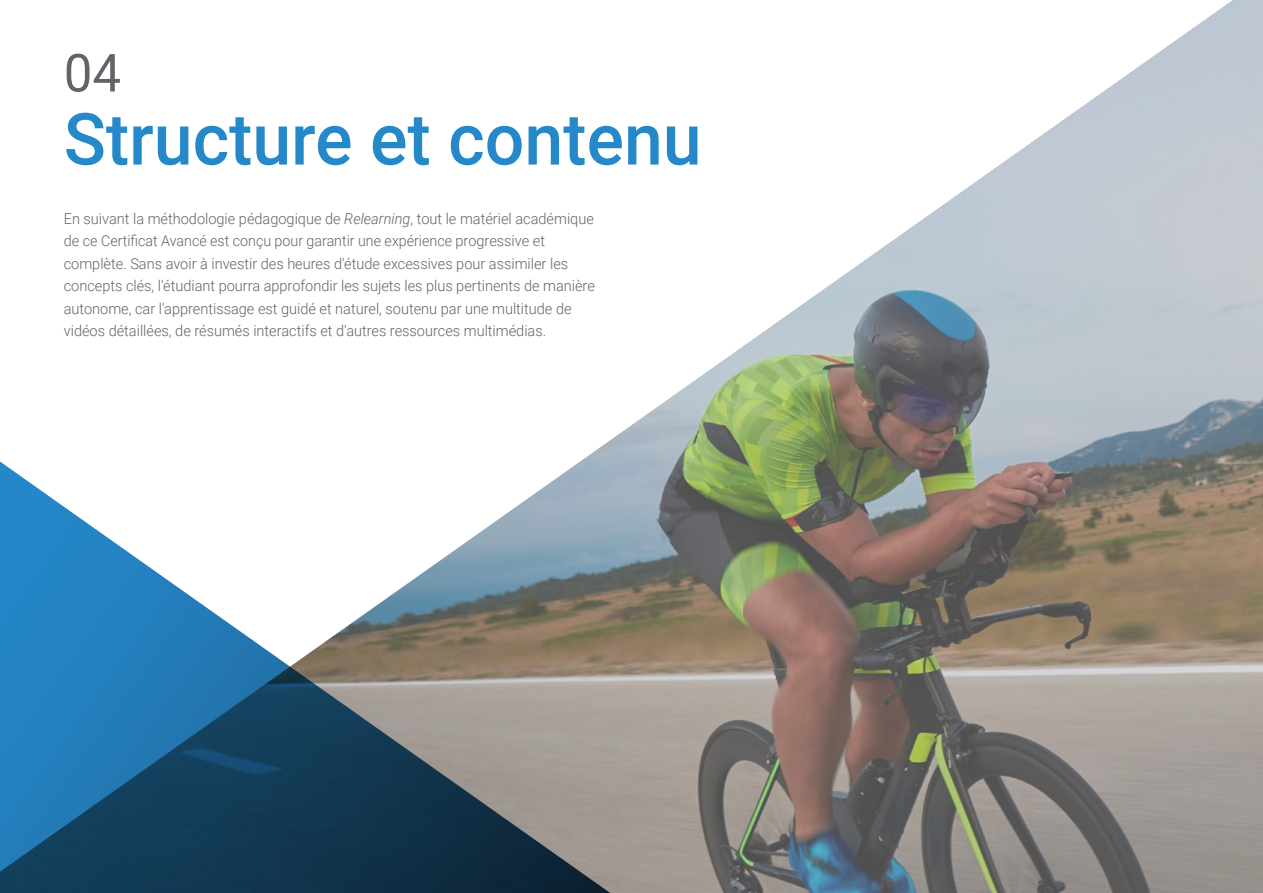
<style>
.page{position:relative;width:1263px;height:893px;background:#fff}
.page>*{position:absolute;margin:0;border:0;box-sizing:border-box;transform-origin:0 0}
.t1{font:500 72px "Roboto";color:#2488c9}
.t2{font:52.5px "Roboto";color:#61646a}
.t3{font:300 15px/22.5px "Roboto";color:#61646a}
.s1{font-style:italic}
</style>
<div class="page">
<img style="left:602px;top:0;width:661px;height:893px">
<svg style="left:0;top:446px;width:640px;height:447px"></svg>
<h2 class="t2" style="left:64px;top:36px;width:59px">04</h2>
<h1 class="t1" style="left:64px;top:89px;width:639px">Structure et contenu</h1>
<p class="t3" style="left:64px;top:207px;width:533px">En suivant la méthodologie pédagogique de <span class="s1">Relearning</span>, tout le matériel académique de ce Certificat Avancé est conçu pour garantir une expérience progressive et complète. Sans avoir à investir des heures d'étude excessives pour assimiler les concepts clés, l'étudiant pourra approfondir les sujets les plus pertinents de manière autonome, car l'apprentissage est guidé et naturel, soutenu par une multitude de vidéos détaillées, de résumés interactifs et d'autres ressources multimédias.</p>
</div>
